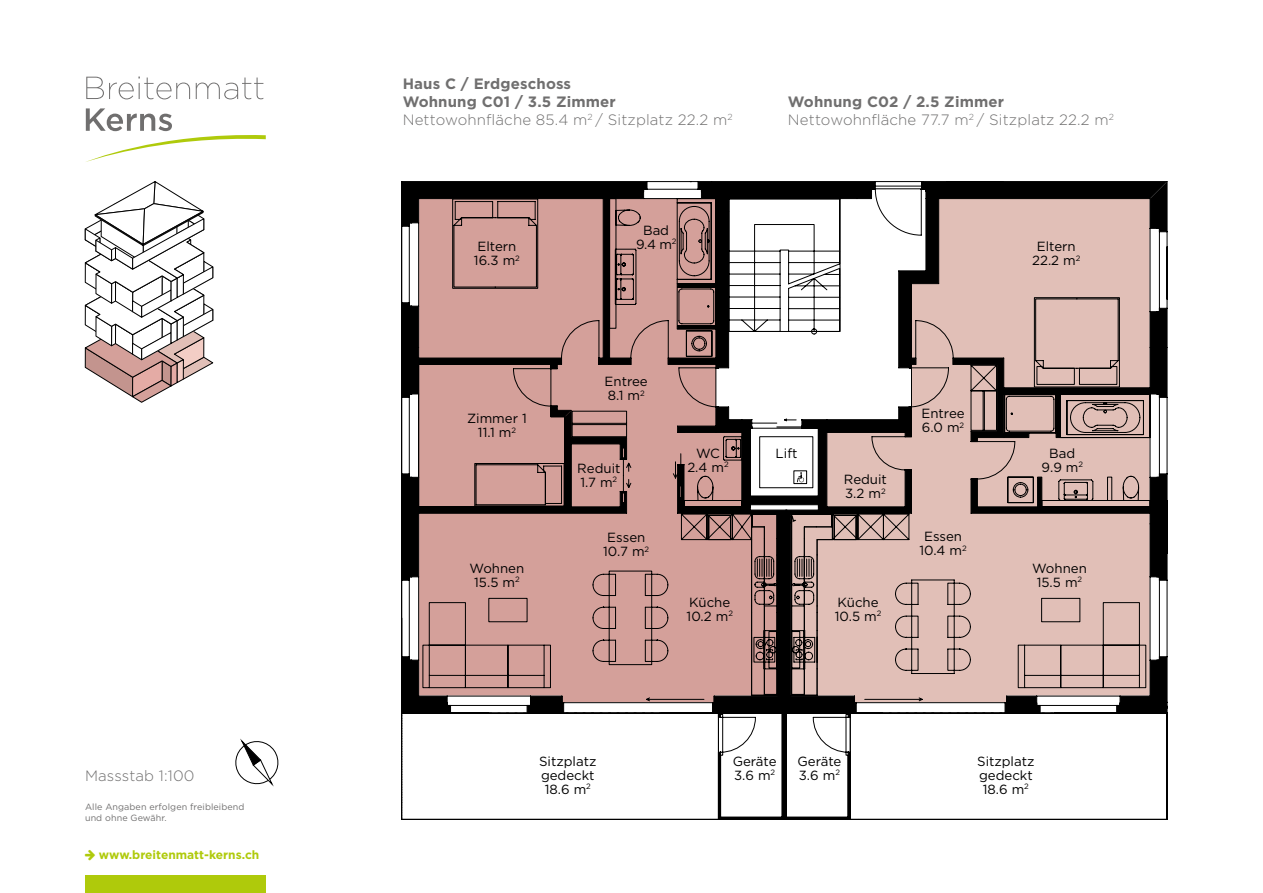
<style>
.page{position:relative;width:1263px;height:893px;background:#fff}
.page>*{position:absolute;margin:0;border:0;box-sizing:border-box;transform-origin:0 0}
.t1{font:700 15px/18px "Gotham";letter-spacing:.01em;color:#706f6f}
.t2{font:300 15px/18px "Gotham";letter-spacing:.01em;color:#706f6f}
.t3{font:13.2px/13.8px "Gotham";color:#000}
.t4{font:700 12px "Gotham";color:#afca0b}
.t5{font:9px/10.8px "Gotham";letter-spacing:.01em;color:#706f6f}
.s1{font-weight:300}
.s2{font-weight:700}
</style>
<div class="page">
<div style="left:85px;top:876px;width:181px;height:17px;background:#afca0b"></div>
<svg style="left:401px;top:181px;width:766px;height:639px"></svg>
<svg style="left:953px;top:368px;width:214px;height:74px;background:#a18a85"></svg>
<svg style="left:402px;top:657px;width:48px;height:56px;background:#594442"></svg>
<svg style="left:527px;top:696px;width:37px;height:17px"></svg>
<svg style="left:1005px;top:696px;width:35px;height:17px"></svg>
<svg style="left:678px;top:407px;width:233px;height:412px"></svg>
<svg style="left:899px;top:182px;width:268px;height:186px;background:#b59c96"></svg>
<svg style="left:971px;top:474px;width:196px;height:106px;background:#b29891"></svg>
<svg style="left:1117px;top:657px;width:50px;height:56px;background:#5f524e"></svg>
<svg style="left:402px;top:182px;width:245px;height:215px;background:#aa827d"></svg>
<svg style="left:668px;top:182px;width:207px;height:186px"></svg>
<svg style="left:402px;top:406px;width:225px;height:174px;background:#b58a85"></svg>
<svg style="left:797px;top:472px;width:7px;height:10px"></svg>
<svg style="left:86px;top:77px;width:104px;height:22px"></svg>
<svg style="left:196px;top:78px;width:67px;height:21px"></svg>
<svg style="left:85px;top:108px;width:181px;height:54px"></svg>
<svg style="left:84px;top:181px;width:130px;height:222px"></svg>
<svg style="left:235px;top:738px;width:44px;height:49px"></svg>
<p class="t2" style="left:85px;top:766px;width:111px">Massstab 1:100</p>
<p class="t5" style="left:85px;top:801px;width:161px">Alle Angaben erfolgen freibleibend und ohne Gewähr.</p>
<p class="t4" style="left:99px;top:847px;width:162px">www.breitenmatt-kerns.ch</p>
<p class="t1" style="left:403px;top:74px;width:331px">Haus C / Erdgeschoss<br>Wohnung C01 / 3.5 Zimmer<br><span class="s1">Nettowohnfläche 85.4 m</span><sup>2</sup> <span class="s1">/ Sitzplatz 22.2 m</span><sup>2</sup></p>
<p class="t3" style="left:474px;top:240px;width:47px">Eltern<br>16.3 m<sup>2</sup></p>
<p class="t3" style="left:467px;top:411px;width:61px;text-align:center">Zimmer 1<br>11.1 m<sup>2</sup></p>
<p class="t3" style="left:636px;top:223px;width:42px;text-align:center">Bad<br>9.4 m<sup>2</sup></p>
<p class="t3" style="left:605px;top:374px;width:45px">Entree<br>8.1 m<sup>2</sup></p>
<p class="t2" style="left:788px;top:92px;width:328px"><span class="s2">Wohnung C02 / 2.5 Zimmer<br></span>Nettowohnfläche 77.7 m<sup>2</sup> / Sitzplatz 22.2 m<sup>2</sup></p>
<p class="t3" style="left:921px;top:406px;width:45px">Entree<br>6.0 m<sup>2</sup></p>
<p class="t3" style="left:1032px;top:240px;width:50px;text-align:center">Eltern<br>22.2 m<sup>2</sup></p>
<p class="t3" style="left:577px;top:461px;width:45px">Reduit<br>1.7 m<sup>2</sup></p>
<p class="t3" style="left:603px;top:530px;width:48px;text-align:center">Essen<br>10.7 m<sup>2</sup></p>
<p class="t3" style="left:696px;top:446px;width:25px">WC</p>
<p class="t3" style="left:776px;top:446px;width:23px">Lift</p>
<p class="t3" style="left:687px;top:460px;width:43px">2.4 m<sup>2</sup></p>
<p class="t3" style="left:844px;top:472px;width:45px">Reduit<br>3.2 m<sup>2</sup></p>
<p class="t3" style="left:919px;top:529px;width:49px;text-align:center">Essen<br>10.4 m<sup>2</sup></p>
<p class="t3" style="left:1041px;top:446px;width:43px;text-align:center">Bad<br>9.9 m<sup>2</sup></p>
<p class="t3" style="left:470px;top:561px;width:56px;text-align:center">Wohnen<br>15.5 m<sup>2</sup></p>
<p class="t3" style="left:1032px;top:561px;width:56px;text-align:center">Wohnen<br>15.5 m<sup>2</sup></p>
<p class="t3" style="left:539px;top:754px;width:59px">Sitzplatz gedeckt<br>18.6 m<sup>2</sup></p>
<p class="t3" style="left:687px;top:595px;width:48px">Küche<br>10.2 m<sup>2</sup></p>
<p class="t3" style="left:835px;top:595px;width:48px">Küche<br>10.5 m<sup>2</sup></p>
<p class="t3" style="left:733px;top:754px;width:45px">Geräte<br>3.6 m<sup>2</sup></p>
<p class="t3" style="left:977px;top:754px;width:59px">Sitzplatz gedeckt<br>18.6 m<sup>2</sup></p>
<p class="t3" style="left:797px;top:754px;width:45px">Geräte<br>3.6 m<sup>2</sup></p>
</div>
